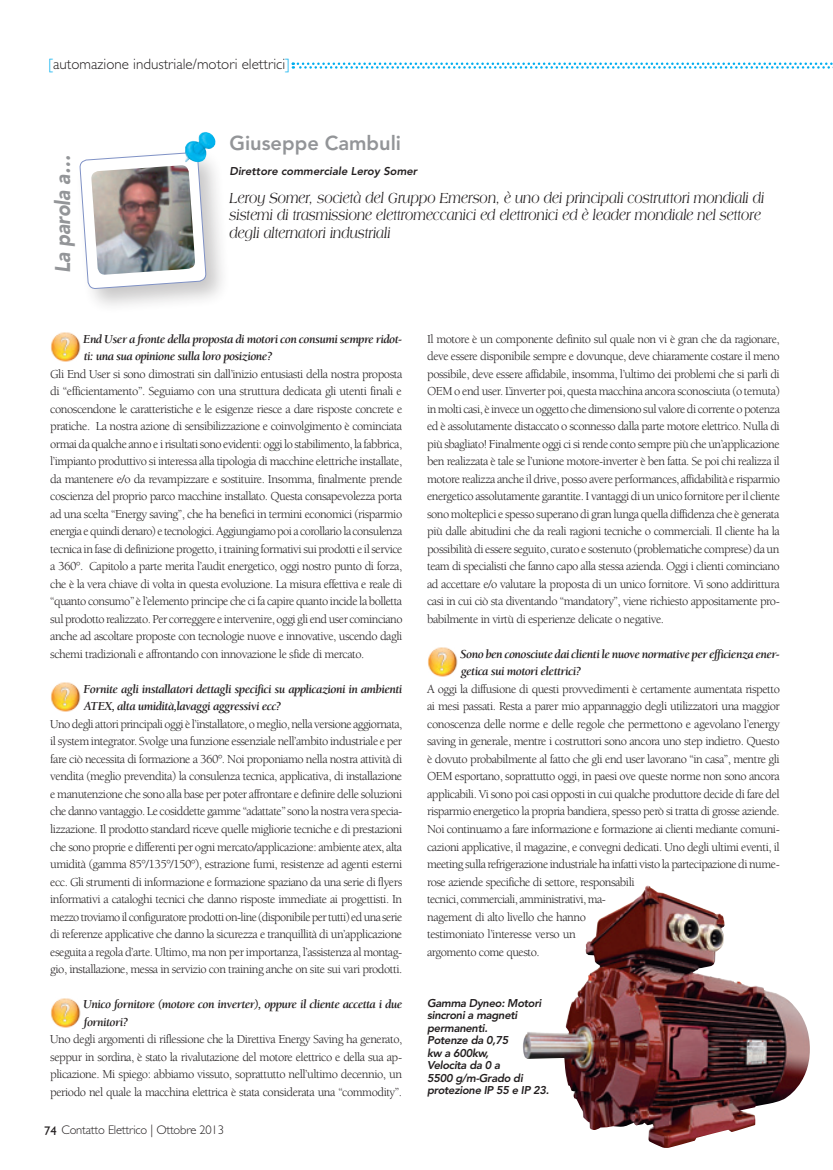
<style>
.page{position:relative;width:833px;height:1170px;background:#fff}
.page>*{position:absolute;margin:0;border:0;box-sizing:border-box;transform-origin:0 0}
.t1{font:italic 900 21.25px "Avenir LT Std";color:#939598;scale:.9 1}
.t2{font:800 20px "Avenir LT Std";color:#939598}
.t3{font:italic 15.62px/17.5px "Americana Std";color:#231f20;scale:.8 1}
.t4{font:300 15px "Gill Sans Std";color:#231f20}
.t5{font:12.5px/17.5px "Berkeley Std";letter-spacing:-.04em;color:#231f20;text-align:justify}
.t6{font:italic 700 12.5px/17.5px "Berkeley Std";letter-spacing:-.04em;color:#231f20}
.t7{font:300 12.5px "Gill Sans Std";letter-spacing:-.015em;color:#231f20}
.t8{font:italic 800 11.25px/12.5px "Avenir LT Std";letter-spacing:-.03em;color:#231f20}
.t9{font:italic 800 11.25px "Avenir LT Std";color:#231f20}
.s1{color:#00aeef}
.s2{font-weight:400}
</style>
<div class="page">
<svg style="left:292px;top:62px;width:541px;height:7px"></svg>
<div style="left:73px;top:146px;width:157px;height:166px;background:#231f20;opacity:.25"></div>
<svg style="left:80px;top:146px;width:126px;height:154px"></svg>
<img style="left:91px;top:165px;width:104px;height:110px">
<img style="left:185px;top:132px;width:31px;height:31px">
<img style="left:50px;top:332px;width:31px;height:30px">
<img style="left:50px;top:682px;width:31px;height:30px">
<img style="left:50px;top:998px;width:31px;height:30px">
<img style="left:523px;top:885px;width:287px;height:262px">
<img style="left:427px;top:647px;width:31px;height:30px">
<p class="t4" style="left:49px;top:55px;width:243px"><span class="s1">[</span>automazione industriale/motori elettrici<span class="s1">]</span></p>
<h1 class="t1" style="left:50px;top:273px;width:133px;rotate:-90deg">La parola a…</h1>
<h2 class="t2" style="left:229px;top:131px;width:173px">Giuseppe Cambuli</h2>
<p class="t9" style="left:229px;top:164px;width:189px">Direttore commerciale Leroy Somer</p>
<p class="t3" style="left:229px;top:189px;width:670px">Leroy Somer, società del Gruppo Emerson, è uno dei principali costruttori mondiali di sistemi di trasmissione elettromeccanici ed elettronici ed è leader mondiale nel settore degli alternatori industriali</p>
<p class="t6" style="left:83px;top:330px;width:320px">End User a fronte della proposta di motori con consumi sempre ridot&shy;ti: una sua opinione sulla loro posizione?</p>
<p class="t5" style="left:50px;top:365px;width:354px">Gli End User si sono dimostrati sin dall’inizio entusiasti della nostra proposta di “efficientamento”. Seguiamo con una struttura dedicata gli utenti finali e conoscendone le caratteristiche e le esigenze riesce a dare risposte concrete e pratiche. La nostra azione di sensibilizzazione e coinvolgimento è cominciata ormai da qualche anno e i risultati sono evidenti: oggi lo stabilimento, la fabbrica, l’impianto produttivo si interessa alla tipologia di macchine elettriche installate, da mantenere e/o da revampizzare e sostituire. Insomma, finalmente prende coscienza del proprio parco macchine installato. Questa consapevolezza porta ad una scelta “Energy saving”, che ha benefici in termini economici (risparmio energia e quindi denaro) e tecnologici. Aggiungiamo poi a corollario la consulenza tecnica in fase di definizione progetto, i training formativi sui prodotti e il service a 360°. Capitolo a parte merita l’audit energetico, oggi nostro punto di forza, che è la vera chiave di volta in questa evoluzione. La misura effettiva e reale di “quanto consumo” è l’elemento principe che ci fa capire quanto incide la bolletta sul prodotto realizzato. Per correggere e intervenire, oggi gli end user cominciano anche ad ascoltare proposte con tecnologie nuove e innovative, uscendo dagli schemi tradizionali e affrontando con innovazione le sfide di mercato.</p>
<p class="t6" style="left:83px;top:680px;width:320px">Fornite agli installatori dettagli specifici su applicazioni in ambienti<br>ATEX, alta umidità,lavaggi aggressivi ecc?</p>
<p class="t5" style="left:50px;top:715px;width:354px">Uno degli attori principali oggi è l’installatore, o meglio, nella versione aggiornata, il system integrator. Svolge una funzione essenziale nell’ambito industriale e per fare ciò necessita di formazione a 360°. Noi proponiamo nella nostra attività di vendita (meglio prevendita) la consulenza tecnica, applicativa, di installazione e manutenzione che sono alla base per poter affrontare e definire delle soluzioni che danno vantaggio. Le cosiddette gamme “adattate” sono la nostra vera specia&shy;lizzazione. Il prodotto standard riceve quelle migliorie tecniche e di prestazioni che sono proprie e differenti per ogni mercato/applicazione: ambiente atex, alta umidità (gamma 85°/135°/150°), estrazione fumi, resistenze ad agenti esterni ecc. Gli strumenti di informazione e formazione spaziano da una serie di flyers informativi a cataloghi tecnici che danno risposte immediate ai progettisti. In mezzo troviamo il configuratore prodotti on-line (disponibile per tutti) ed una serie di referenze applicative che danno la sicurezza e tranquillità di un’applicazione eseguita a regola d’arte. Ultimo, ma non per importanza, l’assistenza al montag&shy;gio, installazione, messa in servizio con training anche on site sui vari prodotti.</p>
<p class="t6" style="left:83px;top:995px;width:320px">Unico fornitore (motore con inverter), oppure il cliente accetta i due fornitori?</p>
<p class="t5" style="left:50px;top:1030px;width:353px">Uno degli argomenti di riflessione che la Direttiva Energy Saving ha generato, seppur in sordina, è stato la rivalutazione del motore elettrico e della sua ap&shy;plicazione. Mi spiego: abbiamo vissuto, soprattutto nell’ultimo decennio, un periodo nel quale la macchina elettrica è stata considerata una “commodity”.</p>
<p class="t7" style="left:44px;top:1122px;width:181px"><span class="s2">74</span> Contatto Elettrico | Ottobre 2013</p>
<p class="t5" style="left:427px;top:330px;width:354px">Il motore è un componente definito sul quale non vi è gran che da ragionare, deve essere disponibile sempre e dovunque, deve chiaramente costare il meno possibile, deve essere affidabile, insomma, l’ultimo dei problemi che si parli di OEM o end user. L’inverter poi, questa macchina ancora sconosciuta (o temuta) in molti casi, è invece un oggetto che dimensiono sul valore di corrente o potenza ed è assolutamente distaccato o sconnesso dalla parte motore elettrico. Nulla di più sbagliato! Finalmente oggi ci si rende conto sempre più che un’applicazione ben realizzata è tale se l’unione motore-inverter è ben fatta. Se poi chi realizza il motore realizza anche il drive, posso avere performances, affidabilità e risparmio energetico assolutamente garantite. I vantaggi di un unico fornitore per il cliente sono molteplici e spesso superano di gran lunga quella diffidenza che è generata più dalle abitudini che da reali ragioni tecniche o commerciali. Il cliente ha la possibilità di essere seguito, curato e sostenuto (problematiche comprese) da un team di specialisti che fanno capo alla stessa azienda. Oggi i clienti cominciano ad accettare e/o valutare la proposta di un unico fornitore. Vi sono addirittura casi in cui ciò sta diventando “mandatory”, viene richiesto appositamente pro&shy;babilmente in virtù di esperienze delicate o negative.</p>
<p class="t6" style="left:460px;top:645px;width:321px">Sono ben conosciute dai clienti le nuove normative per efficienza ener&shy;getica sui motori elettrici?</p>
<p class="t5" style="left:427px;top:680px;width:354px;text-align:left">A oggi la diffusione di questi provvedimenti è certamente aumentata rispetto ai mesi passati. Resta a parer mio appannaggio degli utilizzatori una maggior conoscenza delle norme e delle regole che permettono e agevolano l’energy saving in generale, mentre i costruttori sono ancora uno step indietro. Questo è dovuto probabilmente al fatto che gli end user lavorano “in casa”, mentre gli OEM esportano, soprattutto oggi, in paesi ove queste norme non sono ancora applicabili. Vi sono poi casi opposti in cui qualche produttore decide di fare del risparmio energetico la propria bandiera, spesso però si tratta di grosse aziende.<br>Noi continuamo a fare informazione e formazione ai clienti mediante comuni&shy;cazioni applicative, il magazine, e convegni dedicati. Uno degli ultimi eventi, il meeting sulla refrigerazione industriale ha infatti visto la partecipazione di nume&shy;rose aziende specifiche di settore, responsabili<br>tecnici, commerciali, amministrativi, ma-<br>nagement di alto livello che hanno<br>testimoniato l’interesse verso un<br>argomento come questo.</p>
<p class="t8" style="left:427px;top:996px;width:124px">Gamma Dyneo: Motori sincroni a magneti permanenti.<br>Potenze da 0,75<br>kw a 600kw,<br>Velocita da 0 a<br>5500 g/m-Grado di protezione IP 55 e IP 23.</p>
</div>
